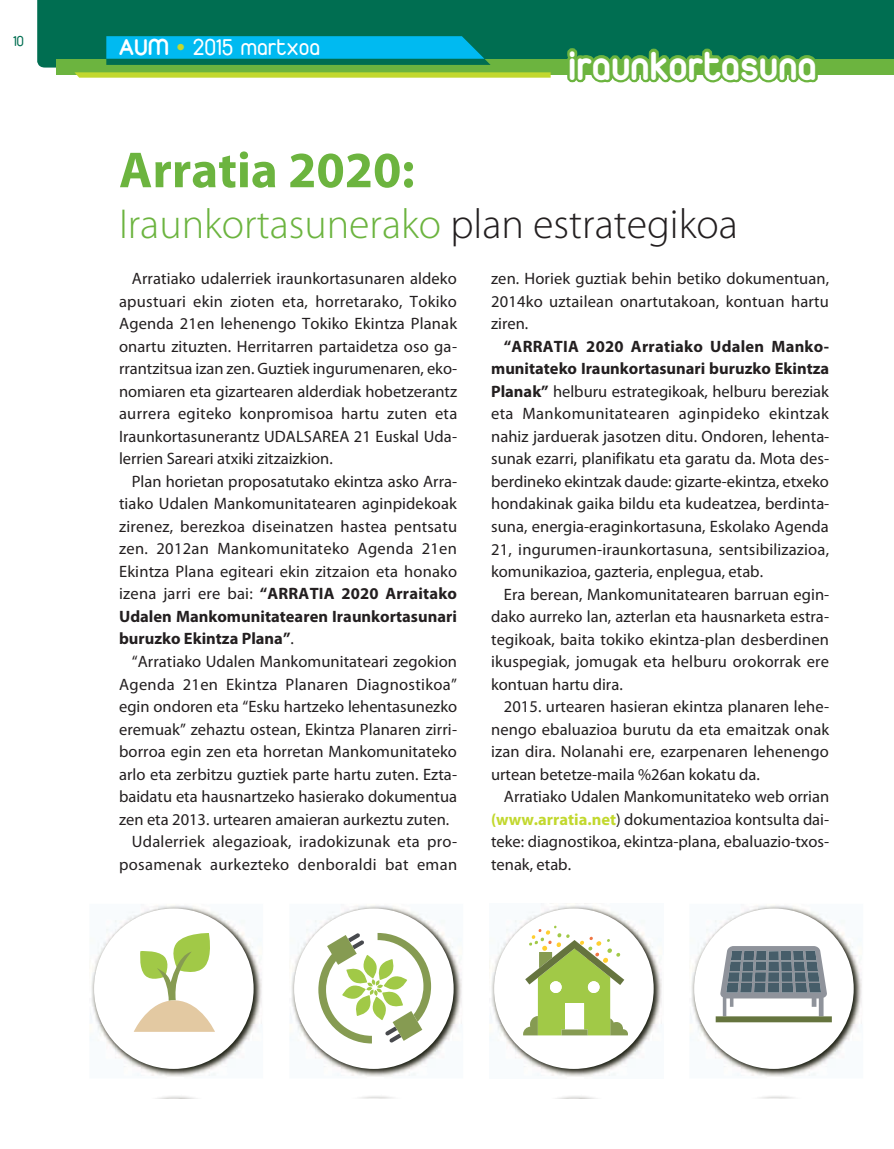
<style>
.page{position:relative;width:894px;height:1149px;background:#fff}
.page>*{position:absolute;margin:0;border:0;box-sizing:border-box;transform-origin:0 0}
.t1{font:700 51px "Myriad Pro";color:#6cb43f}
.t2{font:43.5px "Duepuntozerobold";letter-spacing:.01em;color:#fff}
.t3{font:300 42px "Myriad Pro";color:#6cb43f}
.t4{font:24px "Duepuntozero";letter-spacing:.025em;color:#fff}
.t5{font:16.5px/22.5px "Myriad Pro";letter-spacing:.005em;color:#231f20;text-align:justify}
.t6{font:15px "Duepuntozero";color:#006e51}
.s1{font-family:"Duepuntozerobold"}
.s2{font-size:43.5px;color:#c2d82e}
.s3{color:#231f20}
.s4{font-weight:700}
.s5{font-weight:700;color:#c2d82e}
</style>
<div class="page">
<div style="left:37px;top:0;width:857px;height:68px;background:#006e51"></div>
<div style="left:56px;top:59px;width:838px;height:15px;background:#6cb43f"></div>
<svg style="left:74px;top:72px;width:477px;height:6px;background:#c0d73b"></svg>
<svg style="left:106px;top:36px;width:385px;height:29px;background:#00a6c7"></svg>
<svg style="left:564px;top:45px;width:256px;height:38px"></svg>
<img style="left:90px;top:905px;width:172px;height:172px">
<div style="left:94px;top:908px;width:160px;height:160px;background:#fff;border-radius:50%"></div>
<svg style="left:134px;top:933px;width:81px;height:98px"></svg>
<img style="left:290px;top:905px;width:172px;height:172px">
<div style="left:294px;top:908px;width:160px;height:160px;background:#fff;border-radius:50%"></div>
<svg style="left:318px;top:932px;width:113px;height:111px"></svg>
<img style="left:690px;top:905px;width:172px;height:172px">
<div style="left:694px;top:908px;width:160px;height:160px;background:#fff;border-radius:50%"></div>
<svg style="left:716px;top:946px;width:116px;height:75px"></svg>
<img style="left:489px;top:903px;width:173px;height:174px">
<div style="left:494px;top:908px;width:160px;height:160px;background:#fff;border-radius:50%"></div>
<svg style="left:523px;top:925px;width:105px;height:110px"></svg>
<div style="left:550px;top:980px;width:12px;height:12px;background:#fff;border-radius:50%"></div>
<div style="left:588px;top:980px;width:12px;height:12px;background:#fff;border-radius:50%"></div>
<p class="t6" style="left:14px;top:33px;width:12px">10</p>
<h3 class="t4" style="left:119px;top:34px;width:202px"><span class="s1">AUM</span> <span class="s2">•</span> 2015 martxoa</h3>
<h2 class="t2" style="left:568px;top:40px;width:249px">iraunkortasuna</h2>
<h1 class="t1" style="left:119px;top:141px;width:297px">Arratia 2020:</h1>
<h3 class="t3" style="left:119px;top:201px;width:620px">Iraunkortasunerako <span class="s3">plan estrategikoa</span></h3>
<p class="t5" style="left:119px;top:267px;width:340px;text-indent:13px">Arratiako udalerriek iraunkortasunaren aldeko apustuari ekin zioten eta, horretarako, Tokiko Agenda 21en lehenengo Tokiko Ekintza Planak onartu zituzten. Herritarren partaidetza oso ga&shy;rrantzitsua izan zen. Guztiek ingurumenaren, eko&shy;nomiaren eta gizartearen alderdiak hobetzerantz aurrera egiteko konpromisoa hartu zuten eta Iraunkortasunerantz UDALSAREA 21 Euskal Uda&shy;lerrien Sareari atxiki zitzaizkion.</p>
<p class="t5" style="left:119px;top:470px;width:340px;text-indent:13px">Plan horietan proposatutako ekintza asko Arra&shy;tiako Udalen Mankomunitatearen aginpidekoak zirenez, berezkoa diseinatzen hastea pentsatu zen. 2012an Mankomunitateko Agenda 21en Ekintza Plana egiteari ekin zitzaion eta honako izena jarri ere bai: <span class="s4">“ARRATIA 2020 Arraitako Udalen Mankomunitatearen Iraunkortasunari buruzko Ekintza Plana”</span>.</p>
<p class="t5" style="left:132px;top:650px;width:327px">“Arratiako Udalen Mankomunitateari zegokion</p>
<p class="t5" style="left:119px;top:672px;width:339px">Agenda 21en Ekintza Planaren Diagnostikoa”</p>
<p class="t5" style="left:119px;top:695px;width:340px">egin ondoren eta “Esku hartzeko lehentasunezko</p>
<p class="t5" style="left:119px;top:717px;width:340px">eremuak” zehaztu ostean, Ekintza Planaren zirri-</p>
<p class="t5" style="left:119px;top:740px;width:339px">borroa egin zen eta horretan Mankomunitateko</p>
<p class="t5" style="left:119px;top:763px;width:340px">arlo eta zerbitzu guztiek parte hartu zuten. Ezta-</p>
<p class="t5" style="left:119px;top:785px;width:340px">baidatu eta hausnartzeko hasierako dokumentua</p>
<p class="t5" style="left:119px;top:808px;width:332px">zen eta 2013. urtearen amaieran aurkeztu zuten.</p>
<p class="t5" style="left:132px;top:830px;width:327px">Udalerriek alegazioak, iradokizunak eta pro-</p>
<p class="t5" style="left:119px;top:853px;width:340px">posamenak aurkezteko denboraldi bat eman</p>
<p class="t5" style="left:491px;top:268px;width:340px">zen. Horiek guztiak behin betiko dokumentuan, 2014ko uztailean onartutakoan, kontuan hartu ziren.</p>
<p class="t5" style="left:491px;top:335px;width:340px;text-indent:13px"><span class="s4">“ARRATIA 2020 Arratiako Udalen Manko&shy;munitateko Iraunkortasunari buruzko Ekintza Planak”</span> helburu estrategikoak, helburu bereziak eta Mankomunitatearen aginpideko ekintzak nahiz jarduerak jasotzen ditu. Ondoren, lehenta&shy;sunak ezarri, planifikatu eta garatu da. Mota des&shy;berdineko ekintzak daude: gizarte-ekintza, etxeko hondakinak gaika bildu eta kudeatzea, berdinta&shy;suna, energia-eraginkortasuna, Eskolako Agenda 21, ingurumen-iraunkortasuna, sentsibilizazioa, komunikazioa, gazteria, enplegua, etab.</p>
<p class="t5" style="left:491px;top:583px;width:340px;text-indent:13px">Era berean, Mankomunitatearen barruan egin&shy;dako aurreko lan, azterlan eta hausnarketa estra&shy;tegikoak, baita tokiko ekintza-plan desberdinen ikuspegiak, jomugak eta helburu orokorrak ere kontuan hartu dira.</p>
<p class="t5" style="left:491px;top:695px;width:340px;text-indent:13px">2015. urtearen hasieran ekintza planaren lehe&shy;nengo ebaluazioa burutu da eta emaitzak onak izan dira. Nolanahi ere, ezarpenaren lehenengo urtean betetze-maila %26an kokatu da.</p>
<p class="t5" style="left:491px;top:785px;width:340px;text-indent:13px">Arratiako Udalen Mankomunitateko web orrian <span class="s5">(www.arratia.net</span>) dokumentazioa kontsulta dai&shy;teke: diagnostikoa, ekintza-plana, ebaluazio-txos&shy;tenak, etab.</p>
</div>
